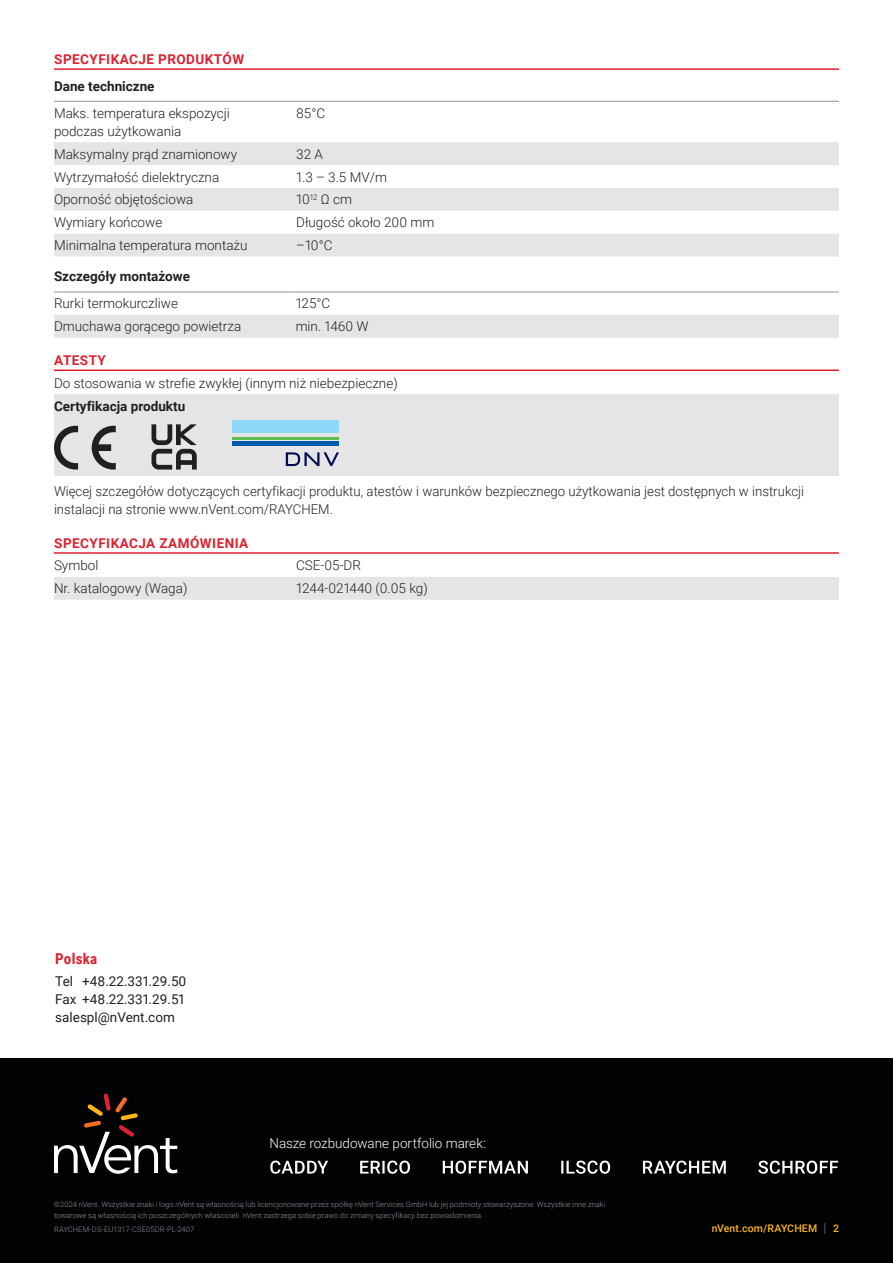
<style>
.page{position:relative;width:893px;height:1263px;background:#fff}
.page>*{position:absolute;margin:0;border:0;box-sizing:border-box;transform-origin:0 0}
.t1{font:700 15px "Roboto Condensed";letter-spacing:.015em;color:#db2230}
.Bodytext_2{font:300 13.5px/18px "Roboto";color:#231f20}
.Bodytext_1{font:300 13.5px/18px "Roboto";color:#231f20}
.t2{font:13.5px/18px "Roboto";color:#231f20}
.Subhead_L-2{font:700 13.5px "Roboto";color:#231f20}
.Subhead{font:700 13.5px "Roboto";letter-spacing:.035em;color:#db2230}
.t3{font:300 13.5px "Roboto";color:#fff}
.t4{font:500 10.5px "Roboto";letter-spacing:.015em;color:#fcb615}
.t5{font:300 7.5px/10.5px "Roboto";letter-spacing:.01em;color:#8f959e}
.s1{font-weight:300;font-size:12.6px;color:#8f959e}
</style>
<div class="page">
<div style="left:0;top:1058px;width:893px;height:205px;background:#010203"></div>
<svg style="left:54px;top:1093px;width:123px;height:81px"></svg>
<svg style="left:270px;top:1160px;width:568px;height:14px"></svg>
<hr style="left:54px;top:68px;width:785px;height:2px;background:#db2230">
<hr style="left:54px;top:369px;width:785px;height:2px;background:#db2230">
<hr style="left:54px;top:552px;width:785px;height:2px;background:#db2230">
<svg style="left:54px;top:142px;width:785px;height:115px;fill:#e5e5e8"></svg>
<hr style="left:54px;top:101px;width:242px;height:1px;background:#8f959e">
<hr style="left:296px;top:101px;width:543px;height:1px;background:#8f959e">
<div style="left:54px;top:315px;width:785px;height:23px;background:#e5e5e8"></div>
<hr style="left:54px;top:292px;width:242px;height:1px;background:#8f959e">
<hr style="left:296px;top:292px;width:543px;height:1px;background:#8f959e">
<div style="left:54px;top:394px;width:785px;height:82px;background:#e5e5e8"></div>
<svg style="left:54px;top:426px;width:24px;height:44px"></svg>
<svg style="left:92px;top:426px;width:24px;height:44px"></svg>
<svg style="left:152px;top:424px;width:45px;height:46px"></svg>
<div style="left:232px;top:421px;width:107px;height:12px;background:#8dd7f7"></div>
<hr style="left:232px;top:437px;width:107px;height:3px;background:#5fbb4e">
<hr style="left:232px;top:442px;width:107px;height:4px;background:#015aaa">
<svg style="left:286px;top:452px;width:53px;height:14px"></svg>
<div style="left:54px;top:577px;width:785px;height:23px;background:#e5e5e8"></div>
<p class="Subhead" style="left:54px;top:50px;width:191px">SPECYFIKACJE PRODUKTÓW</p>
<p class="Subhead_L-2" style="left:54px;top:76px;width:102px">Dane techniczne</p>
<p class="Bodytext_2" style="left:54px;top:103px;width:177px">Maks. temperatura ekspozycji podczas użytkowania</p>
<p class="Bodytext_2" style="left:296px;top:103px;width:31px">85°C</p>
<p class="Bodytext_2" style="left:54px;top:144px;width:185px">Maksymalny prąd znamionowy</p>
<p class="Bodytext_2" style="left:296px;top:144px;width:28px">32 A</p>
<p class="Bodytext_2" style="left:54px;top:167px;width:167px">Wytrzymałość dielektryczna</p>
<p class="Bodytext_2" style="left:296px;top:167px;width:92px">1.3 – 3.5 MV/m</p>
<p class="Bodytext_2" style="left:54px;top:190px;width:141px">Oporność objętościowa</p>
<p class="Bodytext_2" style="left:296px;top:190px;width:57px">10<sup>12</sup> Ω cm</p>
<p class="Bodytext_2" style="left:54px;top:213px;width:110px">Wymiary końcowe</p>
<p class="Bodytext_2" style="left:296px;top:213px;width:140px">Długość około 200 mm</p>
<p class="Bodytext_2" style="left:54px;top:236px;width:195px">Minimalna temperatura montażu</p>
<p class="Bodytext_2" style="left:296px;top:236px;width:38px">–10°C</p>
<p class="Subhead_L-2" style="left:54px;top:267px;width:138px">Szczegóły montażowe</p>
<p class="Bodytext_2" style="left:54px;top:294px;width:125px">Rurki termokurczliwe</p>
<p class="Bodytext_2" style="left:296px;top:294px;width:36px">125°C</p>
<p class="Bodytext_2" style="left:54px;top:317px;width:189px">Dmuchawa gorącego powietrza</p>
<p class="Bodytext_2" style="left:296px;top:317px;width:75px">min. 1460 W</p>
<p class="Subhead" style="left:54px;top:351px;width:53px">ATESTY</p>
<p class="Bodytext_2" style="left:54px;top:373px;width:345px">Do stosowania w strefie zwykłej (innym niż niebezpieczne)</p>
<p class="Subhead_L-2" style="left:54px;top:396px;width:133px">Certyfikacja produktu</p>
<p class="Bodytext_1" style="left:54px;top:482px;width:752px">Więcej szczegółów dotyczących certyfikacji produktu, atestów i warunków bezpiecznego użytkowania jest dostępnych w instrukcji instalacji na stronie www.nVent.com/RAYCHEM.</p>
<p class="Subhead" style="left:54px;top:534px;width:196px">SPECYFIKACJA ZAMÓWIENIA</p>
<p class="Bodytext_2" style="left:54px;top:556px;width:46px">Symbol</p>
<p class="Bodytext_2" style="left:296px;top:556px;width:66px">CSE-05-DR</p>
<p class="Bodytext_2" style="left:54px;top:579px;width:135px">Nr. katalogowy (Waga)</p>
<p class="Bodytext_2" style="left:296px;top:579px;width:133px">1244-021440 (0.05 kg)</p>
<p class="t1" style="left:55px;top:948px;width:44px">Polska</p>
<p class="t2" style="left:55px;top:971px;width:133px">Tel +48.22.331.29.50<br>Fax +48.22.331.29.51 salespl@nVent.com</p>
<p class="t3" style="left:269px;top:1134px;width:218px">Nasze rozbudowane portfolio marek:</p>
<p class="t5" style="left:54px;top:1199px;width:553px">©2024 nVent. Wszystkie znaki i logo nVent są własnością lub licencjonowane przez spółkę nVent Services GmbH lub jej podmioty stowarzyszone. Wszystkie inne znaki towarowe są własnością ich poszczególnych właścicieli. nVent zastrzega sobie prawo do zmiany specyfikacji bez powiadomienia.</p>
<p class="t5" style="left:54px;top:1224px;width:142px">RAYCHEM-DS-EU1317-CSE05DR-PL-2407</p>
<p class="t4" style="left:712px;top:1221px;width:129px">nVent.com/RAYCHEM <span class="s1">|</span> 2</p>
</div>
